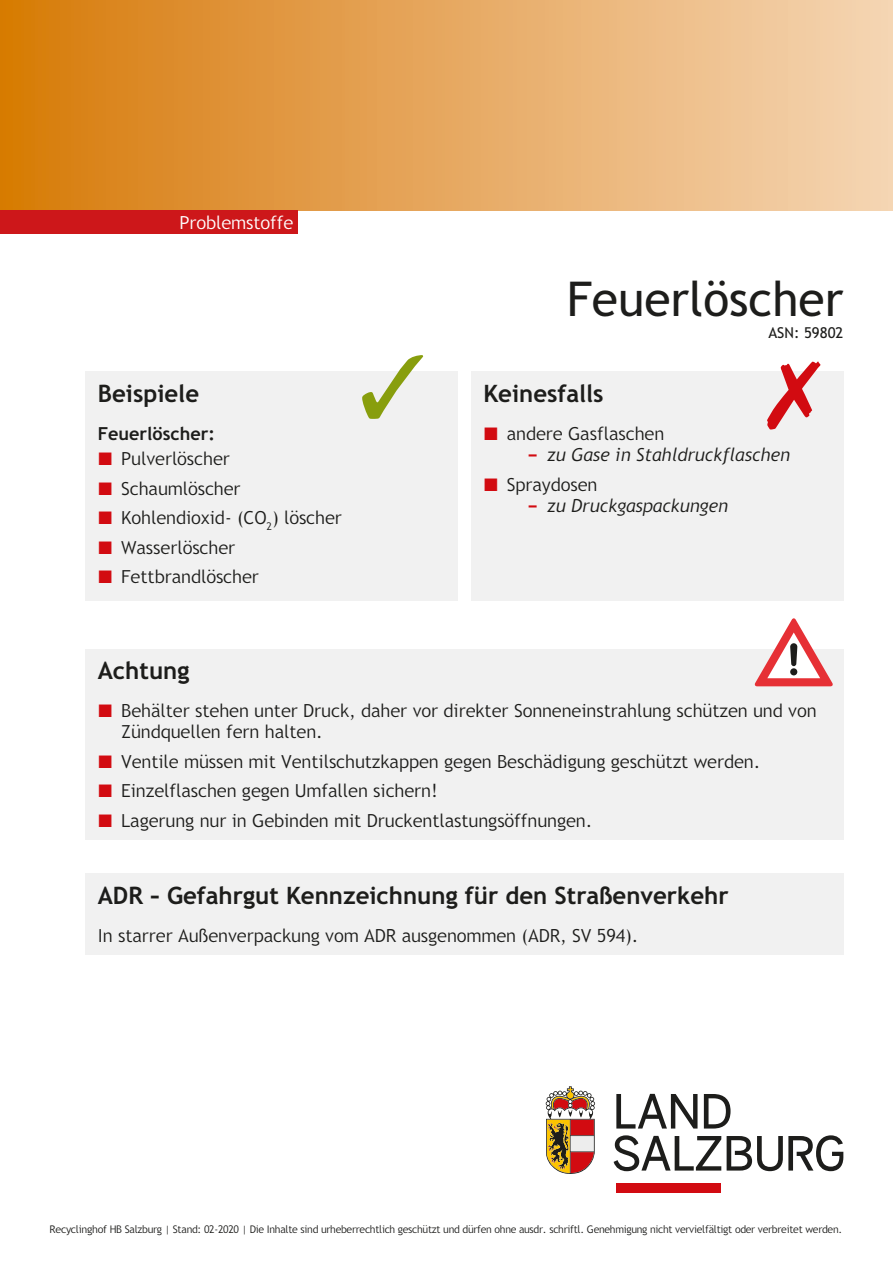
<style>
.page{position:relative;width:893px;height:1263px;background:#fff}
.page>*{position:absolute;margin:0;border:0;box-sizing:border-box;transform-origin:0 0}
.Produkttitel{font:48px "Trebuchet SBG2";color:#1d1d1b}
.t1{font:700 24px "Trebuchet SBG2";color:#1d1d1b}
.FT{font:300 18px/21px "Trebuchet SBG2";color:#1d1d1b}
.t2{font:italic 300 18px "Trebuchet SBG2";color:#1d1d1b}
.t3{font:300 18px "Trebuchet SBG2";color:#fff}
.FT_m_AZ{font:700 18px "Trebuchet SBG2";color:#1d1d1b}
.ASN{font:15px "Trebuchet SBG2";color:#1d1d1b}
.t4{font:300 10.5px "Trebuchet SBG2";letter-spacing:-.02em;color:#1d1d1b}
.s1{color:#d20b11}
.s2{font-weight:900;font-style:normal;color:#d20b11}
</style>
<div class="page">
<div style="left:0;top:0;width:893px;height:210px;background:linear-gradient(to right,#d77a08,#f5d6b6)"></div>
<svg style="left:546px;top:1086px;width:49px;height:88px"></svg>
<div style="left:616px;top:1184px;width:105px;height:9px;background:#d20b11"></div>
<svg style="left:614px;top:1094px;width:229px;height:77px"></svg>
<div style="left:0;top:210px;width:298px;height:24px;background:#cd171a"></div>
<div style="left:85px;top:649px;width:758px;height:191px;background:#f1f1f1"></div>
<svg style="left:754px;top:618px;width:79px;height:68px"></svg>
<div style="left:85px;top:372px;width:373px;height:229px;background:#f1f1f1"></div>
<svg style="left:362px;top:355px;width:61px;height:64px"></svg>
<div style="left:471px;top:372px;width:372px;height:229px;background:#f1f1f1"></div>
<svg style="left:767px;top:361px;width:53px;height:68px"></svg>
<div style="left:85px;top:874px;width:758px;height:81px;background:#f1f1f1"></div>
<p class="t3" style="left:179px;top:212px;width:116px">Problemstoffe</p>
<p class="t1" style="left:98px;top:379px;width:103px">Beispiele</p>
<p class="FT_m_AZ" style="left:98px;top:422px;width:119px">Feuerlöscher:</p>
<p class="FT" style="left:98px;top:449px;width:133px"><span class="s1">■</span> Pulverlöscher</p>
<p class="FT" style="left:98px;top:478px;width:144px"><span class="s1">■</span> Schaumlöscher</p>
<p class="FT" style="left:98px;top:508px;width:245px"><span class="s1">■</span> Kohlendioxid- (CO<sub>2</sub>) löscher</p>
<p class="FT" style="left:98px;top:537px;width:138px"><span class="s1">■</span> Wasserlöscher</p>
<p class="FT" style="left:98px;top:567px;width:162px"><span class="s1">■</span> Fettbrandlöscher</p>
<p class="Produkttitel" style="left:567px;top:271px;width:278px">Feuerlöscher</p>
<p class="ASN" style="left:768px;top:324px;width:76px">ASN: 59802</p>
<p class="t1" style="left:483px;top:379px;width:122px">Keinesfalls</p>
<p class="FT" style="left:484px;top:423px;width:182px"><span class="s1">■</span> andere Gasflaschen</p>
<p class="t2" style="left:528px;top:444px;width:264px"><span class="s2">−</span> zu Gase in Stahldruckflaschen</p>
<p class="FT" style="left:484px;top:474px;width:115px"><span class="s1">■</span> Spraydosen</p>
<p class="t2" style="left:528px;top:494px;width:202px"><span class="s2">−</span> zu Druckgaspackungen</p>
<p class="t1" style="left:98px;top:656px;width:93px">Achtung</p>
<p class="FT" style="left:121px;top:701px;width:697px;text-indent:-23px"><span class="s1">■</span> Behälter stehen unter Druck, daher vor direkter Sonneneinstrahlung schützen und von<br>Zündquellen fern halten.</p>
<p class="FT" style="left:98px;top:751px;width:663px"><span class="s1">■</span> Ventile müssen mit Ventilschutzkappen gegen Beschädigung geschützt werden.</p>
<p class="FT" style="left:98px;top:781px;width:341px"><span class="s1">■</span> Einzelflaschen gegen Umfallen sichern!</p>
<p class="FT" style="left:98px;top:810px;width:495px"><span class="s1">■</span> Lagerung nur in Gebinden mit Druckentlastungsöffnungen.</p>
<p class="t1" style="left:98px;top:880px;width:632px">ADR – Gefahrgut Kennzeichnung für den Straßenverkehr</p>
<p class="FT" style="left:98px;top:925px;width:542px">In starrer Außenverpackung vom ADR ausgenommen (ADR, SV 594).</p>
<p class="t4" style="left:50px;top:1223px;width:794px">Recyclinghof HB Salzburg | Stand: 02-2020 | Die Inhalte sind urheberrechtlich geschützt und dürfen ohne ausdr. schriftl. Genehmigung nicht vervielfältigt oder verbreitet werden.</p>
</div>
